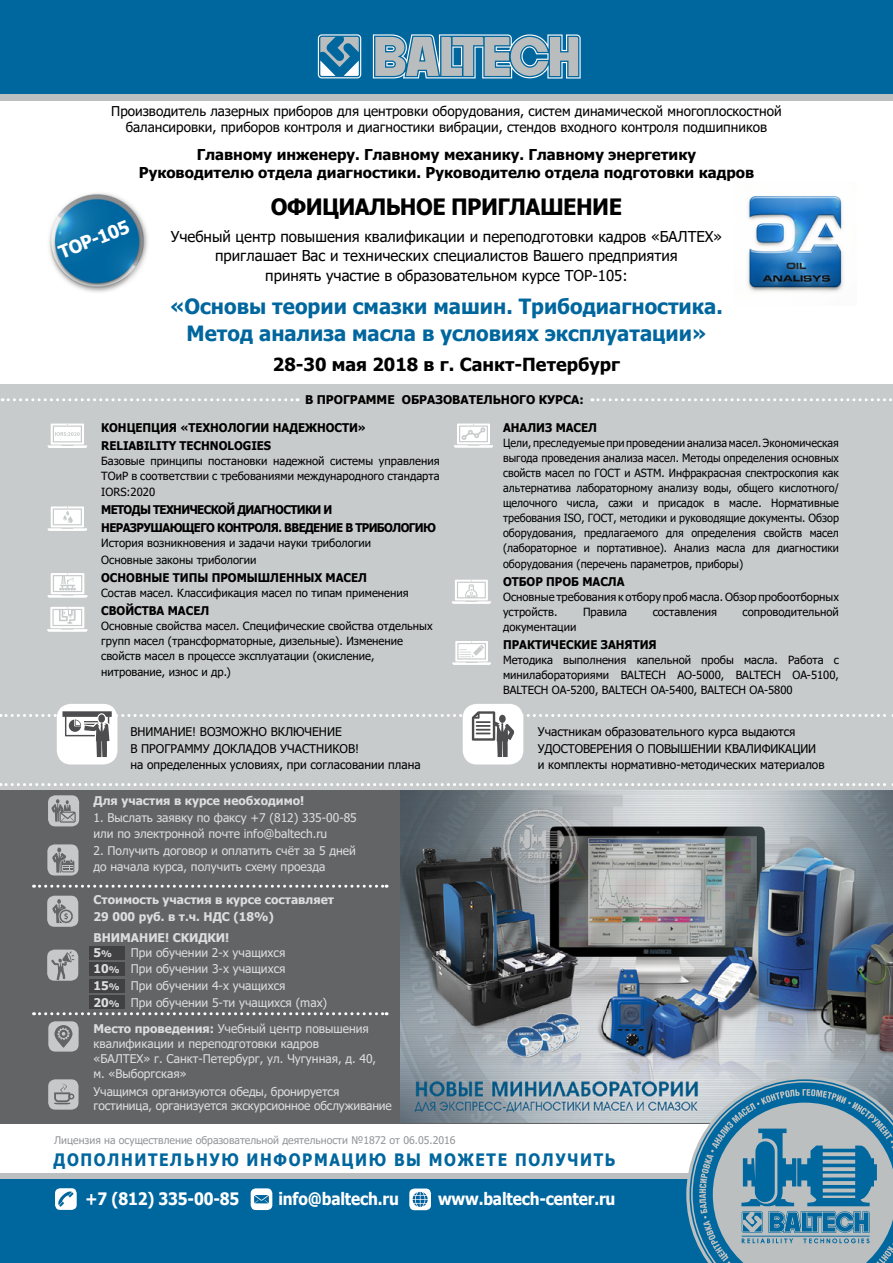
<style>
.page{position:relative;width:893px;height:1263px;background:#fff}
.page>*{position:absolute;margin:0;border:0;box-sizing:border-box;transform-origin:0 0}
.t1{font:700 22.5px "Tahoma";letter-spacing:-.025em;color:#000}
.t2{font:700 21px/27px "Tahoma";color:#00669e;text-align:center}
.t3{font:700 18.15px "Tahoma";color:#fff}
.t4{font:700 18px "Tahoma";color:#000}
.t5{font:700 17.1px "Tahoma";letter-spacing:-.01em;color:#fff;scale:.9 1}
.t6{font:700 17.1px "Tahoma";letter-spacing:.105em;color:#00669e;scale:.9 1}
.t7{font:15px/19.5px "Tahoma";color:#000;text-align:center}
.t8{font:700 15px/18px "Tahoma";color:#000;text-align:center}
.t9{font:13.5px/16.2px "Tahoma";color:#000;text-align:center}
.t10{font:12px/16.5px "Tahoma";color:#dcddde}
.t11{font:12px/16.5px "Tahoma";color:#000}
.t12{font:700 12px/18px "Tahoma";color:#000;scale:.95 1}
.t13{font:700 12px/16.5px "Tahoma";color:#dcddde}
.t14{font:700 12px/18px "Tahoma";letter-spacing:-.05em;color:#000;scale:.95 1}
.t15{font:700 12px "Tahoma";color:#000}
.t16{font:11.25px/15px "Tahoma";color:#000}
.t17{font:11.25px/15px "Tahoma";color:#000;text-align:justify;scale:.96 1}
.t18{font:10.5px "Tahoma";color:#939598}
.s1{font-size:9px}
.s2{font-weight:700}
.s3{font-weight:700;font-size:9px}
</style>
<div class="page">
<div style="left:0;top:384px;width:893px;height:408px;background:#c8cbcb"></div>
<svg style="left:0;top:783px;width:893px;height:3px"></svg>
<img style="left:747px;top:196px;width:96px;height:96px">
<div style="left:0;top:791px;width:893px;height:333px;background:#636466"></div>
<svg style="left:0;top:93px;width:893px;height:7px;background:#a0b2ba"></svg>
<div style="left:0;top:0;width:893px;height:93px;background:#00669e"></div>
<svg style="left:318px;top:34px;width:43px;height:44px"></svg>
<svg style="left:373px;top:34px;width:208px;height:45px"></svg>
<img style="left:49px;top:193px;width:99px;height:99px">
<svg style="left:48px;top:423px;width:39px;height:25px"></svg>
<div style="left:463px;top:704px;width:60px;height:60px;background:#fff;border-radius:14px"></div>
<div style="left:57px;top:704px;width:60px;height:60px;background:#fff;border-radius:14px"></div>
<svg style="left:0;top:711px;width:893px;height:46px"></svg>
<img style="left:401px;top:790px;width:492px;height:333px">
<div style="left:0;top:1174px;width:893px;height:67px;background:#bbbfbf"></div>
<div style="left:0;top:1179px;width:893px;height:84px;background:#00669e"></div>
<svg style="left:686px;top:1076px;width:207px;height:187px"></svg>
<svg style="left:34px;top:885px;width:353px;height:3px"></svg>
<svg style="left:34px;top:1012px;width:353px;height:3px"></svg>
<div style="left:48px;top:795px;width:31px;height:31px;background:#c7c8ca;border-radius:7px"></div>
<svg style="left:51px;top:799px;width:25px;height:24px"></svg>
<div style="left:47px;top:844px;width:31px;height:31px;background:#c7c8ca;border-radius:7px"></div>
<svg style="left:52px;top:847px;width:22px;height:25px"></svg>
<div style="left:47px;top:896px;width:31px;height:31px;background:#c7c8ca;border-radius:7px"></div>
<svg style="left:52px;top:899px;width:21px;height:24px"></svg>
<div style="left:47px;top:949px;width:31px;height:32px;background:#c7c8ca;border-radius:7px"></div>
<svg style="left:51px;top:951px;width:23px;height:29px"></svg>
<div style="left:48px;top:1021px;width:31px;height:30px;background:#c7c8ca;border-radius:7px"></div>
<svg style="left:54px;top:1025px;width:18px;height:23px"></svg>
<div style="left:48px;top:1079px;width:31px;height:31px;background:#c7c8ca;border-radius:7px"></div>
<svg style="left:54px;top:1083px;width:20px;height:21px"></svg>
<svg style="left:454px;top:423px;width:39px;height:25px"></svg>
<svg style="left:452px;top:641px;width:39px;height:24px"></svg>
<svg style="left:452px;top:580px;width:39px;height:24px"></svg>
<svg style="left:48px;top:573px;width:39px;height:25px"></svg>
<svg style="left:48px;top:506px;width:39px;height:25px"></svg>
<svg style="left:47px;top:607px;width:40px;height:25px"></svg>
<div style="left:55px;top:1188px;width:22px;height:22px;background:#fff;border-radius:5px"></div>
<svg style="left:58px;top:1191px;width:15px;height:16px"></svg>
<div style="left:409px;top:1188px;width:22px;height:22px;background:#fff;border-radius:5px"></div>
<svg style="left:413px;top:1192px;width:15px;height:15px"></svg>
<div style="left:251px;top:1188px;width:21px;height:22px;background:#fff;border-radius:5px"></div>
<svg style="left:254px;top:1195px;width:15px;height:8px"></svg>
<div style="left:89px;top:946px;width:35px;height:13px;background:#414042"></div>
<div style="left:89px;top:963px;width:35px;height:13px;background:#414042"></div>
<div style="left:89px;top:995px;width:35px;height:14px;background:#414042"></div>
<div style="left:89px;top:979px;width:35px;height:13px;background:#414042"></div>
<svg style="left:2px;top:398px;width:296px;height:3px"></svg>
<svg style="left:592px;top:398px;width:300px;height:3px"></svg>
<p class="t9" style="left:111px;top:104px;width:672px">Производитель лазерных приборов для центровки оборудования, систем динамической многоплоскостной балансировки, приборов контроля и диагностики вибрации, стендов входного контроля подшипников</p>
<h3 class="t3" style="left:55px;top:241px;width:76px;rotate:-22deg">ТОР-105</h3>
<h3 class="t8" style="left:139px;top:146px;width:617px">Главному инженеру. Главному механику. Главному энергетику<br>Руководителю отдела диагностики. Руководителю отдела подготовки кадров</h3>
<h1 class="t1" style="left:271px;top:191px;width:353px">ОФИЦИАЛЬНОЕ ПРИГЛАШЕНИЕ</h1>
<h3 class="t7" style="left:171px;top:227px;width:553px">Учебный центр повышения квалификации и переподготовки кадров «БАЛТЕХ» приглашает Вас и технических специалистов Вашего предприятия<br>принять участие в образовательном курсе ТОР-105:</h3>
<h2 class="t2" style="left:170px;top:293px;width:554px">«Основы теории смазки машин. Трибодиагностика.<br>Метод анализа масла в условиях эксплуатации»</h2>
<h3 class="t4" style="left:273px;top:351px;width:349px">28-30 мая 2018 в г. Санкт-Петербург</h3>
<p class="t15" style="left:305px;top:391px;width:280px">В ПРОГРАММЕ ОБРАЗОВАТЕЛЬНОГО КУРСА:</p>
<p class="t12" style="left:101px;top:419px;width:280px">КОНЦЕПЦИЯ «ТЕХНОЛОГИИ НАДЕЖНОСТИ»<br>RELIABILITY TECHNOLOGIES</p>
<p class="t16" style="left:101px;top:454px;width:340px">Базовые принципы постановки надежной системы управления<br>ТОиР в соответствии с требованиями международного стандарта</p>
<p class="t16" style="left:101px;top:485px;width:55px">IORS:2020</p>
<p class="t14" style="left:101px;top:501px;width:354px">МЕТОДЫ ТЕХНИЧЕСКОЙ ДИАГНОСТИКИ И<br>НЕРАЗРУШАЮЩЕГО КОНТРОЛЯ. ВВЕДЕНИЕ В ТРИБОЛОГИЮ</p>
<p class="t16" style="left:101px;top:535px;width:272px;line-height:16.5px">История возникновения и задачи науки трибологии<br>Основные законы трибологии</p>
<p class="t12" style="left:101px;top:569px;width:281px">ОСНОВНЫЕ ТИПЫ ПРОМЫШЛЕННЫХ МАСЕЛ</p>
<p class="t16" style="left:101px;top:586px;width:309px">Состав масел. Классификация масел по типам применения</p>
<p class="t12" style="left:101px;top:602px;width:115px">СВОЙСТВА МАСЕЛ</p>
<p class="t16" style="left:101px;top:619px;width:333px">Основные свойства масел. Специфические свойства отдельных групп масел (трансформаторные, дизельные). Изменение свойств масел в процессе эксплуатации (окисление,</p>
<p class="t16" style="left:101px;top:665px;width:131px">нитрование, износ и др.)</p>
<p class="t11" style="left:130px;top:724px;width:292px">ВНИМАНИЕ! ВОЗМОЖНО ВКЛЮЧЕНИЕ<br>В ПРОГРАММУ ДОКЛАДОВ УЧАСТНИКОВ!<br>на определенных условиях, при согласовании плана</p>
<p class="t13" style="left:94px;top:793px;width:212px">Для участия в курсе необходимо!</p>
<p class="t10" style="left:94px;top:810px;width:265px">1. Выслать заявку по факсу +7 (812) 335-00-85 или по электронной почте info@baltech.ru</p>
<p class="t10" style="left:94px;top:843px;width:264px">2. Получить договор и оплатить счёт за 5 дней до начала курса, получить схему проезда</p>
<p class="t13" style="left:94px;top:892px;width:242px">Стоимость участия в курсе составляет<br>29 000 руб. в т.ч. НДС (18%)</p>
<p class="t13" style="left:94px;top:930px;width:137px;line-height:15px">ВНИМАНИЕ! СКИДКИ!<br>5<span class="s1">%</span></p>
<p class="t10" style="left:94px;top:945px;width:235px;text-indent:37px">При обучении 2-х учащихся<br><span class="s2">10</span><span class="s3">%</span> При обучении 3-х учащихся<br><span class="s2">15</span><span class="s3">%</span> При обучении 4-х учащихся<br><span class="s2">20</span><span class="s3">%</span> При обучении 5-ти учащихся (max)</p>
<p class="t10" style="left:94px;top:1022px;width:284px;line-height:15px"><span class="s2">Место проведения:</span> Учебный центр повышения квалификации и переподготовки кадров «БАЛТЕХ» г. Санкт-Петербург, ул. Чугунная, д. 40, м. «Выборгская»</p>
<p class="t10" style="left:94px;top:1086px;width:300px;line-height:13.5px">Учащимся организуются обеды, бронируется гостиница, организуется экскурсионное обслуживание</p>
<p class="t18" style="left:54px;top:1133px;width:403px">Лицензия на осуществление образовательной деятельности №1872 от 06.05.2016</p>
<p class="t12" style="left:503px;top:419px;width:101px">АНАЛИЗ МАСЕЛ</p>
<p class="t17" style="left:503px;top:436px;width:351px">Цели, преследуемые при проведении анализа масел. Экономическая выгода проведения анализа масел. Методы определения основных свойств масел по ГОСТ и ASTM. Инфракрасная спектроскопия как альтернатива лабораторному анализу воды, общего кислотного/ щелочного числа, сажи и присадок в масле. Нормативные требования ISO, ГОСТ, методики и руководящие документы. Обзор оборудования, предлагаемого для определения свойств масел (лабораторное и портативное). Анализ масла для диагностики</p>
<p class="t17" style="left:503px;top:557px;width:252px">оборудования (перечень параметров, приборы)</p>
<p class="t12" style="left:503px;top:573px;width:129px">ОТБОР ПРОБ МАСЛА</p>
<p class="t16" style="left:503px;top:590px;width:337px">Основные требования к отбору проб масла. Обзор пробоотборных устройств.</p>
<p class="t16" style="left:583px;top:605px;width:46px">Правила</p>
<p class="t16" style="left:653px;top:605px;width:66px">составления</p>
<p class="t16" style="left:742px;top:605px;width:98px">сопроводительной</p>
<p class="t16" style="left:503px;top:620px;width:75px">документации</p>
<p class="t12" style="left:503px;top:636px;width:163px">ПРАКТИЧЕСКИЕ ЗАНЯТИЯ</p>
<p class="t16" style="left:503px;top:653px;width:337px;text-align:justify">Методика выполнения капельной пробы масла. Работа с минилабораториями BALTECH AO-5000, BALTECH OA-5100, BALTECH OA-5200, BALTECH OA-5400, BALTECH OA-5800</p>
<p class="t11" style="left:538px;top:724px;width:288px">Участникам образовательного курса выдаются<br>УДОСТОВЕРЕНИЯ О ПОВЫШЕНИИ КВАЛИФИКАЦИИ и комплекты нормативно-методических материалов</p>
<h3 class="t6" style="left:54px;top:1148px;width:626px">ДОПОЛНИТЕЛЬНУЮ ИНФОРМАЦИЮ ВЫ МОЖЕТЕ ПОЛУЧИТЬ</h3>
<h3 class="t5" style="left:85px;top:1187px;width:173px">+7 (812) 335-00-85</h3>
<h3 class="t5" style="left:278px;top:1187px;width:135px">info@baltech.ru</h3>
<h3 class="t5" style="left:438px;top:1187px;width:199px">www.baltech-center.ru</h3>
</div>
